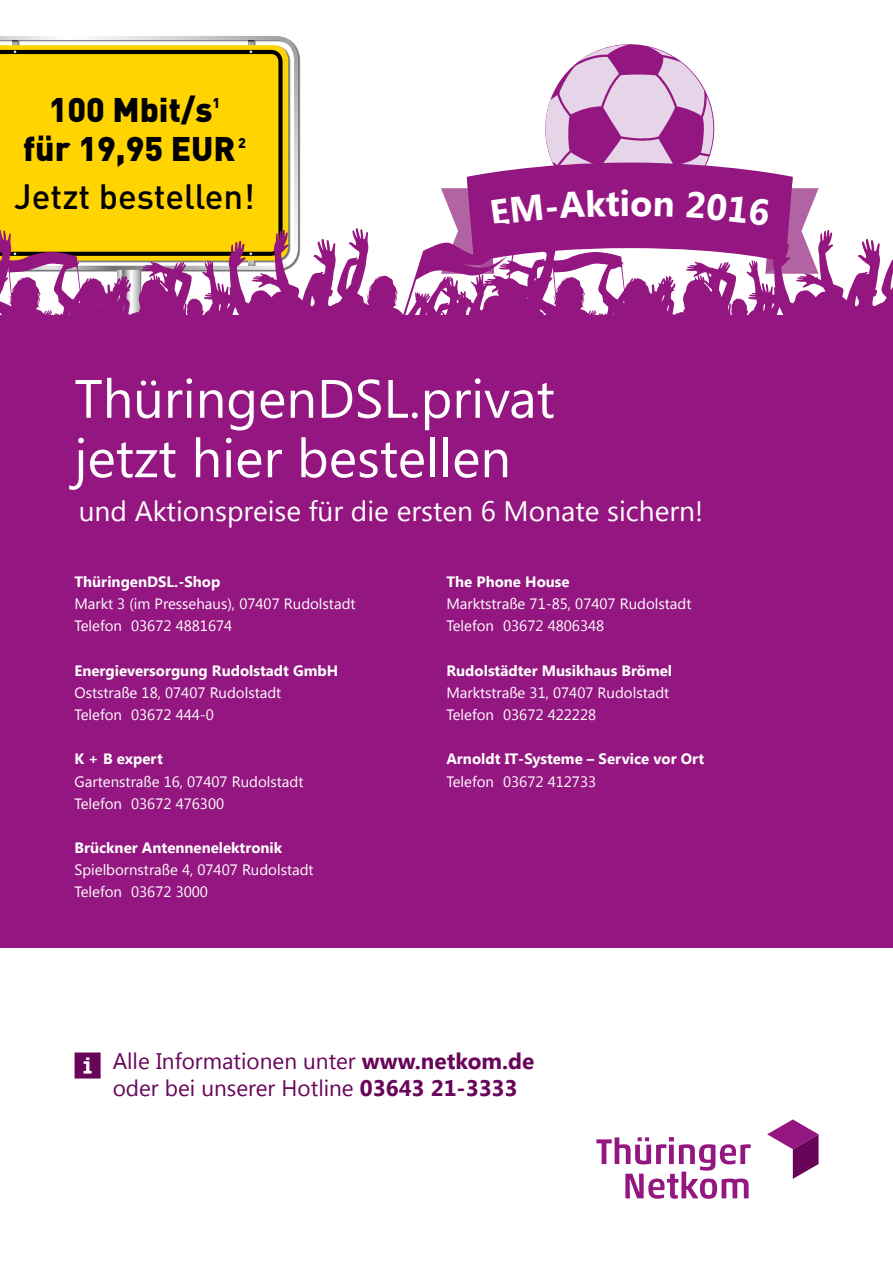
<style>
.page{position:relative;width:893px;height:1263px;background:#fff}
.page>*{position:absolute;margin:0;border:0;box-sizing:border-box;transform-origin:0 0}
.t1{font:54px/59.4px "Segoe UI";color:#fff}
.t2{font:700 36.3px "Segoe UI";color:#fff}
.t3{font:500 34.8px "DIN";color:#000}
.t4{font:900 33.75px "DIN";color:#000}
.t5{font:28.05px "Segoe UI";color:#fff}
.t6{font:22.5px/27px "Segoe UI";color:#680459}
.t7{font:15px/22.2px "Segoe UI";color:#fff}
.t8{font:700 15px "Segoe UI";color:#fff}
.t9{font:900 14.1px "DIN";color:#000}
.s1{font-weight:700}
</style>
<div class="page">
<svg style="left:0;top:36px;width:298px;height:172px"></svg>
<svg style="left:0;top:45px;width:288px;height:163px;background:#fbd209"></svg>
<div style="left:0;top:50px;width:283px;height:158px;background:#ffd400"></div>
<div style="left:0;top:315px;width:893px;height:632px;background:#941680"></div>
<svg style="left:767px;top:1119px;width:52px;height:60px"></svg>
<svg style="left:596px;top:1137px;width:155px;height:62px"></svg>
<div style="left:75px;top:1052px;width:26px;height:26px;background:#680459"></div>
<svg style="left:84px;top:1057px;width:8px;height:16px"></svg>
<svg style="left:0;top:208px;width:527px;height:107px"></svg>
<svg style="left:527px;top:229px;width:366px;height:86px;fill:#941680"></svg>
<svg style="left:441px;top:44px;width:378px;height:230px"></svg>
<h3 class="t4" style="left:49px;top:87px;width:165px">100 Mbit/s</h3>
<p class="t9" style="left:213px;top:94px;width:9px">1</p>
<h3 class="t4" style="left:23px;top:126px;width:214px">für 19,95 EUR</h3>
<p class="t9" style="left:238px;top:133px;width:9px">2</p>
<h3 class="t3" style="left:14px;top:175px;width:242px">Jetzt bestellen!</h3>
<h2 class="t2" style="left:620px;top:177px;width:12px">i</h2>
<h1 class="t1" style="left:74px;top:366px;width:482px">ThüringenDSL.privat jetzt hier bestellen</h1>
<h3 class="t5" style="left:79px;top:492px;width:626px">und Aktionspreise für die ersten 6 Monate sichern!</h3>
<p class="t8" style="left:74px;top:571px;width:147px">ThüringenDSL.-Shop</p>
<p class="t7" style="left:74px;top:592px;width:283px">Markt 3 (im Pressehaus), 07407 Rudolstadt<br>Telefon 03672 4881674</p>
<p class="t8" style="left:74px;top:660px;width:265px">Energieversorgung Rudolstadt GmbH</p>
<p class="t7" style="left:74px;top:681px;width:208px">Oststraße 18, 07407 Rudolstadt<br>Telefon 03672 444-0</p>
<p class="t8" style="left:74px;top:748px;width:90px">K + B expert</p>
<p class="t7" style="left:74px;top:769px;width:231px">Gartenstraße 16, 07407 Rudolstadt<br>Telefon 03672 476300</p>
<p class="t8" style="left:74px;top:837px;width:209px">Brückner Antennenelektronik</p>
<p class="t7" style="left:74px;top:858px;width:241px">Spielbornstraße 4, 07407 Rudolstadt<br>Telefon 03672 3000</p>
<p class="t8" style="left:446px;top:571px;width:125px">The Phone House</p>
<p class="t7" style="left:446px;top:592px;width:247px">Marktstraße 71-85, 07407 Rudolstadt<br>Telefon 03672 4806348</p>
<p class="t8" style="left:446px;top:660px;width:227px">Rudolstädter Musikhaus Brömel</p>
<p class="t7" style="left:446px;top:681px;width:224px">Marktstraße 31, 07407 Rudolstadt<br>Telefon 03672 422228</p>
<p class="t8" style="left:446px;top:748px;width:259px">Arnoldt IT-Systeme – Service vor Ort</p>
<p class="t7" style="left:446px;top:769px;width:151px">Telefon 03672 412733</p>
<h3 class="t6" style="left:113px;top:1046px;width:423px">Alle Informationen unter <span class="s1">www.netkom.de </span>oder bei unserer Hotline <span class="s1">03643 21-3333</span></h3>
</div>
